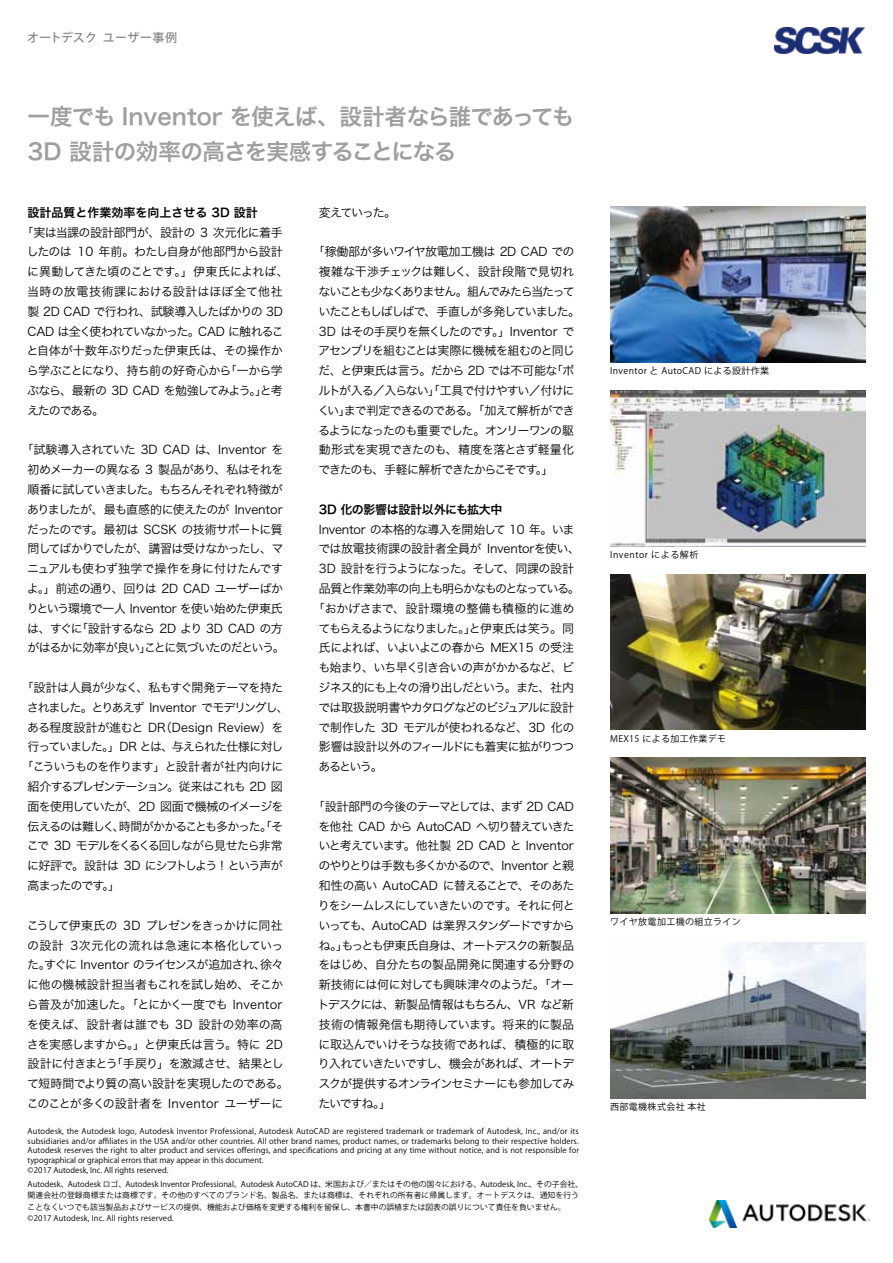
<style>
.page{position:relative;width:893px;height:1263px;background:#fff}
.page>*{position:absolute;margin:0;border:0;box-sizing:border-box;transform-origin:0 0}
.t1{font:22.5px/34.5px "Hira Kaku Pro W6";letter-spacing:-.035em;color:#9e9f9f}
.t2{font:12px/19.8px "Hira Kaku Pro W3";letter-spacing:-.06em;color:#000}
.t3{font:12px/19.8px "Hira Kaku Pro W3";letter-spacing:-.085em;color:#000}
.t4{font:12px "Hira Kaku Pro W3";letter-spacing:-.08em;color:#000}
.t5{font:12px "Hira Kaku Pro W3";letter-spacing:-.01em;color:#000}
.t6{font:12px "Hira Kaku Pro W3";letter-spacing:-.095em;color:#000}
.t7{font:12px/19.8px "Hira Kaku Pro W3";letter-spacing:-.09em;color:#000}
.t8{font:12px "Hira Kaku Pro W3";letter-spacing:-.11em;color:#000}
.t9{font:12px "Hira Kaku Pro W3";letter-spacing:-.035em;color:#000}
.t10{font:12px "Hira Kaku Pro W3";letter-spacing:-.015em;color:#000}
.t11{font:12px/19.8px "Hira Kaku Pro W3";letter-spacing:.015em;color:#000}
.t12{font:12px/19.8px "Hira Kaku Pro W3";letter-spacing:-.02em;color:#000}
.t13{font:12px "Hira Kaku Pro W3";letter-spacing:-.04em;color:#000}
.t14{font:12px "Hira Kaku Pro W3";letter-spacing:-.03em;color:#000}
.t15{font:12px "Hira Kaku Pro W3";letter-spacing:-.1em;color:#000}
.t16{font:12px "Hira Kaku Pro W3";letter-spacing:.005em;color:#000}
.t17{font:12px "Hira Kaku Pro W3";letter-spacing:-.125em;color:#000}
.t18{font:12px "Hira Kaku Pro W3";letter-spacing:-.025em;color:#000}
.t19{font:12px "Hira Kaku Pro W3";letter-spacing:.02em;color:#000}
.t20{font:12px "Hira Kaku Pro W6";color:#000}
.t21{font:12px "Hira Kaku Pro W6";letter-spacing:-.03em;color:#000}
.t22{font:12px "Hira Kaku Pro W3";letter-spacing:-.115em;color:#000}
.t23{font:12px "Hira Kaku Pro W3";letter-spacing:-.12em;color:#000}
.t24{font:500 12px "Koz Go Pro";letter-spacing:.02em;color:#848686}
.t25{font:12px "Hira Kaku Pro W3";letter-spacing:-.005em;color:#000}
.t26{font:9px "Koz Go Pro";letter-spacing:.04em;color:#000}
.t27{font:9px "Koz Go Pro";letter-spacing:.06em;color:#000}
.t28{font:7.8px/9.8px "Koz Go Pro";letter-spacing:.01em;color:#000}
</style>
<div class="page">
<img style="left:709px;top:1200px;width:161px;height:27px">
<img style="left:610px;top:758px;width:255px;height:156px">
<img style="left:610px;top:942px;width:255px;height:156px">
<img style="left:610px;top:574px;width:255px;height:156px">
<img style="left:610px;top:206px;width:255px;height:156px">
<img style="left:610px;top:391px;width:255px;height:155px">
<img style="left:774px;top:28px;width:91px;height:25px">
<p class="t24" style="left:27px;top:29px;width:71px">オートデスク</p>
<p class="t24" style="left:103px;top:29px;width:76px">ユーザー事例</p>
<h1 class="t1" style="left:28px;top:99px;width:548px">一度でも Inventor を使えば、設計者なら誰であっても<br>3D 設計の効率の高さを実感することになる</h1>
<p class="t20" style="left:28px;top:201px;width:232px">設計品質と作業効率を向上させる 3D 設計</p>
<p class="t2" style="left:22px;top:221px;width:263px;text-align:right">「実は当課の設計部門が、設計の 3 次元化に着手<br>10 年前。わたし自身が他部門から設計</p>
<p class="t2" style="left:319px;top:202px;width:79px">変えていった。</p>
<p class="t18" style="left:313px;top:241px;width:263px">「稼働部が多いワイヤ放電加工機は 2D CAD での</p>
<p class="t5" style="left:319px;top:261px;width:257px">複雑な干渉チェックは難しく、設計段階で見切れ</p>
<p class="t17" style="left:319px;top:281px;width:258px">ないことも少なくありません。組んでみたら当たって</p>
<p class="t15" style="left:318px;top:301px;width:263px">いたこともしばしばで、手直しが多発していました。</p>
<p class="t5" style="left:492px;top:320px;width:84px">。」Inventor で</p>
<p class="t2" style="left:27px;top:241px;width:47px">したのは</p>
<p class="t9" style="left:27px;top:261px;width:263px">に異動してきた頃のことです。」伊東氏によれば、</p>
<p class="t11" style="left:27px;top:281px;width:257px">当時の放電技術課における設計はほぼ全て他社</p>
<p class="t2" style="left:28px;top:301px;width:257px">製 2D CAD で行われ、試験導入したばかりの 3D</p>
<p class="t2" style="left:28px;top:320px;width:258px">CAD は全く使われていなかった。CAD に触れるこ</p>
<p class="t10" style="left:27px;top:340px;width:258px">と自体が十数年ぶりだった伊東氏は、その操作か</p>
<p class="t2" style="left:225px;top:360px;width:60px">「一から学</p>
<p class="t3" style="left:319px;top:320px;width:177px">3D はその手戻りを無くしたのです</p>
<p class="t2" style="left:318px;top:340px;width:258px">アセンブリを組むことは実際に機械を組むのと同じ</p>
<p class="t2" style="left:551px;top:360px;width:25px">「ボ</p>
<p class="t2" style="left:27px;top:360px;width:206px">ら学ぶことになり、持ち前の好奇心から</p>
<p class="t2" style="left:318px;top:360px;width:259px">だ、と伊東氏は言う。だから 2D では不可能な<br>ルトが入る／入らない」「工具で付けやすい／付けにくいまで判定できるのである。「加えて解析ができ</p>
<p class="t7" style="left:27px;top:380px;width:242px">ぶなら、最新の 3D CAD を勉強してみよう。」えたのである。</p>
<p class="t2" style="left:22px;top:439px;width:263px;text-align:right">「試験導入されていた 3D CAD は、Inventor を初めメーカーの異なる 3 製品があり、私はそれを順番に試していきました。もちろんそれぞれ特徴がありましたが、最も直感的に使えたのが Inventor。最初は SCSK の技術サポートに質</p>
<p class="t2" style="left:260px;top:380px;width:24px">と考</p>
<p class="t2" style="left:339px;top:400px;width:13px">」</p>
<p class="t7" style="left:318px;top:419px;width:257px">るようになったのも重要でした。オンリーワンの駆</p>
<p class="t9" style="left:319px;top:439px;width:257px">動形式を実現できたのも、精度を落とさず軽量化</p>
<p class="t2" style="left:536px;top:459px;width:19px">「。</p>
<p class="t6" style="left:318px;top:459px;width:221px">できたのも、手軽に解析できたからこそです</p>
<p class="t21" style="left:319px;top:498px;width:185px">3D 化の影響は設計以外にも拡大中</p>
<p class="t12" style="left:487px;top:518px;width:94px;text-indent:-168px">Inventor の本格的な導入を開始して 10 年。いま<br>Inventorを使い、</p>
<p class="t2" style="left:27px;top:518px;width:68px">だったのです</p>
<p class="t4" style="left:28px;top:538px;width:257px">問してばかりでしたが、講習は受けなかったし、マ</p>
<p class="t14" style="left:27px;top:558px;width:258px">ニュアルも使わず独学で操作を身に付けたんです</p>
<p class="t2" style="left:27px;top:578px;width:258px">よ。」前述の通り、回りは 2D CAD ユーザーばか</p>
<p class="t2" style="left:27px;top:598px;width:258px">りという環境で一人 Inventor を使い始めた伊東氏</p>
<p class="t2" style="left:76px;top:617px;width:208px">「設計するなら 2D より 3D CAD の方</p>
<p class="t10" style="left:318px;top:538px;width:165px">では放電技術課の設計者全員が</p>
<p class="t4" style="left:319px;top:558px;width:257px">3D 設計を行うようになった。そして、同課の設計</p>
<p class="t8" style="left:319px;top:578px;width:262px">品質と作業効率の向上も明らかなものとなっている。</p>
<p class="t5" style="left:313px;top:598px;width:263px">「おかげさまで、設計環境の整備も積極的に進め</p>
<p class="t12" style="left:469px;top:617px;width:107px">と伊東氏は笑う。同</p>
<p class="t22" style="left:318px;top:617px;width:159px">てもらえるようになりました。」</p>
<p class="t13" style="left:319px;top:637px;width:257px">氏によれば、いよいよこの春から MEX15 の受注</p>
<p class="t2" style="left:318px;top:657px;width:257px">も始まり、いち早く引き合いの声がかかるなど、ビ</p>
<p class="t7" style="left:318px;top:677px;width:257px">ジネス的にも上々の滑り出しだという。また、社内</p>
<p class="t2" style="left:318px;top:697px;width:257px">では取扱説明書やカタログなどのビジュアルに設計</p>
<p class="t2" style="left:551px;top:716px;width:25px">化の</p>
<p class="t3" style="left:27px;top:617px;width:259px">は、すぐに<br>がはるかに効率が良いことに気づいたのだという。</p>
<p class="t2" style="left:139px;top:637px;width:13px">」</p>
<p class="t2" style="left:22px;top:677px;width:263px">「設計は人員が少なく、私もすぐ開発テーマを持た</p>
<p class="t6" style="left:27px;top:697px;width:263px">されました。とりあえず Inventor でモデリングし、</p>
<p class="t2" style="left:218px;top:716px;width:67px">Review）を</p>
<p class="t5" style="left:27px;top:716px;width:140px">ある程度設計が進むと DR</p>
<p class="t2" style="left:160px;top:716px;width:54px">（Design</p>
<p class="t2" style="left:318px;top:716px;width:257px">で制作した 3D モデルが使われるなど、3D<br>影響は設計以外のフィールドにも着実に拡がりつつあるという。</p>
<p class="t2" style="left:500px;top:796px;width:75px">まず 2D CAD</p>
<p class="t2" style="left:172px;top:736px;width:113px">与えられた仕様に対し</p>
<p class="t23" style="left:28px;top:736px;width:147px">行っていました。」DR とは、</p>
<p class="t2" style="left:22px;top:756px;width:263px">「こういうものを作ります」と設計者が社内向けに</p>
<p class="t8" style="left:28px;top:776px;width:257px">紹介するプレゼンテーション。従来はこれも 2D 図</p>
<p class="t2" style="left:28px;top:796px;width:257px">面を使用していたが、2D 図面で機械のイメージを</p>
<p class="t6" style="left:28px;top:815px;width:257px">伝えるのは難しく時間がかかることも多かった。「そ</p>
<p class="t2" style="left:113px;top:815px;width:13px">、</p>
<p class="t4" style="left:27px;top:835px;width:258px">こで 3D モデルをくるくる回しながら見せたら非常</p>
<p class="t8" style="left:27px;top:855px;width:257px">に好評で。設計は 3D にシフトしよう ! という声が</p>
<p class="t2" style="left:102px;top:875px;width:19px">「。</p>
<p class="t2" style="left:313px;top:796px;width:191px">「設計部門の今後のテーマとしては、</p>
<p class="t13" style="left:318px;top:815px;width:258px">を他社 CAD から AutoCAD へ切り替えていきた</p>
<p class="t5" style="left:404px;top:835px;width:172px">。他社製 2D CAD と Inventor</p>
<p class="t15" style="left:318px;top:835px;width:89px">いと考えています</p>
<p class="t3" style="left:319px;top:855px;width:257px">のやりとりは手数も多くかかるので、Inventor と親</p>
<p class="t2" style="left:319px;top:875px;width:257px">和性の高い AutoCAD に替えることで、そのあた</p>
<p class="t2" style="left:318px;top:895px;width:258px">りをシームレスにしていきたいのです。それに何と</p>
<p class="t3" style="left:318px;top:914px;width:258px">いっても、AutoCAD は業界スタンダードですから</p>
<p class="t4" style="left:341px;top:934px;width:234px">もっとも伊東氏自身は、オートデスクの新製品</p>
<p class="t6" style="left:28px;top:875px;width:78px">高まったのです</p>
<p class="t2" style="left:123px;top:914px;width:161px">3D プレゼンをきっかけに同社</p>
<p class="t11" style="left:71px;top:914px;width:215px;text-indent:-44px">こうして伊東氏の<br>3次元化の流れは急速に本格化していっ</p>
<p class="t2" style="left:27px;top:934px;width:38px">の設計</p>
<p class="t2" style="left:318px;top:934px;width:258px">ね。」<br>をはじめ、自分たちの製品開発に関連する分野の新技術には何に対しても興味津々のようだ。「オートデスクには、新製品情報はもちろん、VR など新技術の情報発信も期待しています。将来的に製品に取込んでいけそうな技術であれば、積極的に取り入れていきたいですし、機会があれば、オートデスクが提供するオンラインセミナーにも参加してみたいですね「。</p>
<p class="t28" style="left:28px;top:1126px;width:553px">Autodesk, the Autodesk logo, Autodesk Inventor Professional, Autodesk AutoCAD are registered trademark or trademark of Autodesk, Inc., and/or its subsidiaries and/or affiliates in the USA and/or other countries. All other brand names, product names, or trademarks belong to their respective holders.<br>Autodesk reserves the right to alter product and services offerings, and specifications and pricing at any time without notice, and is not responsible for typographical or graphical errors that may appear in this document.<br>©2017 Autodesk, Inc. All rights reserved.</p>
<p class="t28" style="left:28px;top:1179px;width:557px;line-height:11.2px">Autodesk、Autodesk ロゴ、Autodesk Inventor Professional、Autodesk AutoCAD は、米国および／またはその他の国々における、Autodesk, Inc 、. その子会社、関連会社の登録商標または商標です。その他のすべてのブランド名、製品名、または商標は、それぞれの所有者に帰属します。オートデスクは、通知を行うことなくいつでも該当製品およびサービスの提供、機能および価格を変更する権利を留保し、本書中の誤植または図表の誤りについて責任を負いません。©2017 Autodesk, Inc. All rights reserved.</p>
<p class="t2" style="left:260px;top:954px;width:25px">徐々</p>
<p class="t9" style="left:27px;top:954px;width:241px">たすぐに Inventor のライセンスが追加され、</p>
<p class="t2" style="left:39px;top:954px;width:13px">。</p>
<p class="t14" style="left:27px;top:974px;width:257px">に他の機械設計担当者もこれを試し始め、そこか</p>
<p class="t16" style="left:27px;top:994px;width:257px">ら普及が加速した。「とにかく一度でも Inventor</p>
<p class="t25" style="left:198px;top:1013px;width:86px">設計の効率の高</p>
<p class="t10" style="left:27px;top:1013px;width:167px">を使えば、設計者は誰でも 3D</p>
<p class="t2" style="left:27px;top:1033px;width:257px">さを実感しますから。」と伊東氏は言う。特に 2D</p>
<p class="t2" style="left:111px;top:1053px;width:174px">「手戻り」を激減させ、結果とし</p>
<p class="t2" style="left:28px;top:1053px;width:92px">設計に付きまとう</p>
<p class="t2" style="left:27px;top:1073px;width:263px">て短時間でより質の高い設計を実現したのである。</p>
<p class="t2" style="left:224px;top:1093px;width:61px">ユーザーに</p>
<p class="t19" style="left:27px;top:1093px;width:194px">このことが多くの設計者を Inventor</p>
<p class="t26" style="left:610px;top:365px;width:161px">Inventor と AutoCAD による設計作業</p>
<p class="t27" style="left:610px;top:549px;width:90px">Inventor による解析</p>
<p class="t26" style="left:610px;top:733px;width:118px">MEX15 による加工作業デモ</p>
<p class="t26" style="left:610px;top:916px;width:132px">ワイヤ放電加工機の組立ライン</p>
<p class="t26" style="left:610px;top:1101px;width:97px">西部電機株式会社本社</p>
</div>
